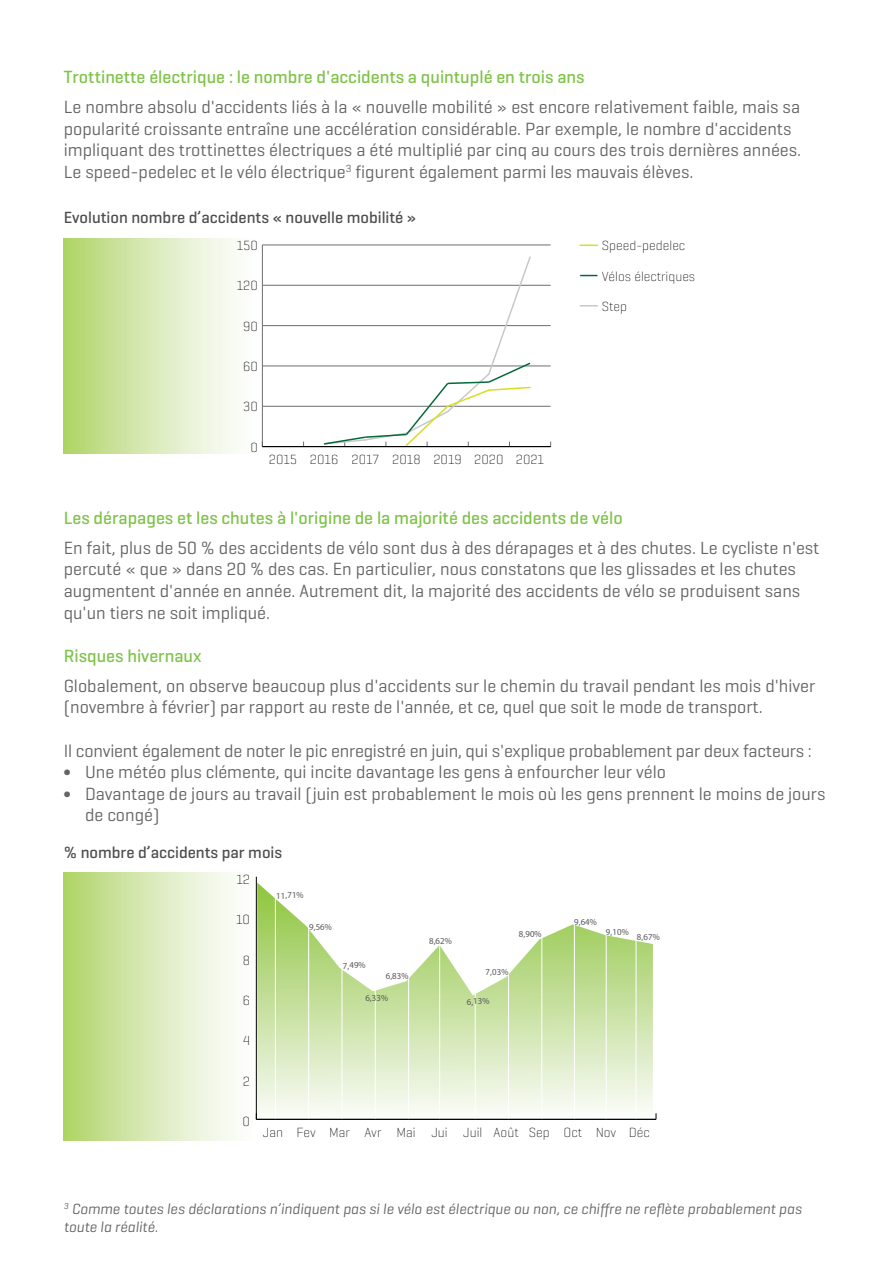
<style>
.page{position:relative;width:893px;height:1263px;background:#fff}
.page>*{position:absolute;margin:0;border:0;box-sizing:border-box;transform-origin:0 0}
.t1{font:18px/21.6px "Geogrotesque";color:#636466}
.t2{font:500 18px "Geogrotesque";color:#7fc349}
.t3{font:500 16.5px "Geogrotesque";color:#4d4d4f}
.t4{font:italic 15px/18px "Geogrotesque";color:#636466}
.t5{font:200 13.5px "AG Geogrotesque";color:#000}
.t6{font:9px "Myriad Pro";color:#58595b}
</style>
<div class="page">
<div style="left:64px;top:238px;width:196px;height:215px;background:linear-gradient(to right,#b3d56f,#fff)"></div>
<div style="left:64px;top:872px;width:194px;height:268px;background:linear-gradient(to right,#b3d66f,#fff)"></div>
<hr style="left:262px;top:245px;width:1px;height:202px;background:#6d6e71">
<hr style="left:262px;top:446px;width:289px;height:1px;background:#000">
<hr style="left:262px;top:406px;width:289px;height:1px;background:#6d6e71">
<hr style="left:262px;top:366px;width:289px;height:1px;background:#6d6e71">
<hr style="left:262px;top:325px;width:289px;height:1px;background:#6d6e71">
<hr style="left:262px;top:285px;width:289px;height:1px;background:#6d6e71">
<hr style="left:262px;top:245px;width:289px;height:1px;background:#6d6e71">
<svg style="left:580px;top:305px;width:17px;height:1px"></svg>
<svg style="left:580px;top:275px;width:17px;height:1px"></svg>
<svg style="left:580px;top:245px;width:17px;height:1px"></svg>
<svg style="left:322px;top:256px;width:210px;height:190px"></svg>
<svg style="left:257px;top:882px;width:396px;height:237px"></svg>
<hr style="left:275px;top:890px;width:1px;height:229px;background:#fff">
<hr style="left:308px;top:890px;width:1px;height:229px;background:#fff">
<hr style="left:342px;top:890px;width:1px;height:229px;background:#fff">
<hr style="left:375px;top:890px;width:1px;height:229px;background:#fff">
<hr style="left:408px;top:890px;width:1px;height:229px;background:#fff">
<hr style="left:439px;top:890px;width:1px;height:229px;background:#fff">
<hr style="left:475px;top:890px;width:1px;height:229px;background:#fff">
<hr style="left:508px;top:890px;width:1px;height:229px;background:#fff">
<hr style="left:541px;top:890px;width:1px;height:229px;background:#fff">
<hr style="left:574px;top:890px;width:1px;height:229px;background:#fff">
<hr style="left:606px;top:890px;width:1px;height:229px;background:#fff">
<hr style="left:636px;top:890px;width:1px;height:229px;background:#fff">
<hr style="left:256px;top:877px;width:1px;height:242px;background:#000">
<hr style="left:256px;top:1119px;width:400px;height:1px;background:#000">
<p class="t2" style="left:64px;top:66px;width:522px">Trottinette électrique : le nombre d'accidents a quintuplé en trois ans</p>
<p class="t1" style="left:64px;top:96px;width:739px">Le nombre absolu d'accidents liés à la « nouvelle mobilité » est encore relativement faible, mais sa popularité croissante entraîne une accélération considérable. Par exemple, le nombre d'accidents impliquant des trottinettes électriques a été multiplié par cinq au cours des trois dernières années.<br>Le speed-pedelec et le vélo électrique<sup>3</sup> figurent également parmi les mauvais élèves.</p>
<p class="t3" style="left:64px;top:207px;width:354px">Evolution nombre d’accidents « nouvelle mobilité »</p>
<p class="t5" style="left:237px;top:237px;width:22px">150</p>
<p class="t5" style="left:602px;top:237px;width:85px">Speed-pedelec</p>
<p class="t5" style="left:602px;top:268px;width:95px">Vélos électriques</p>
<p class="t5" style="left:602px;top:298px;width:27px">Step</p>
<p class="t5" style="left:237px;top:277px;width:23px">120</p>
<p class="t5" style="left:243px;top:318px;width:16px">90</p>
<p class="t5" style="left:243px;top:358px;width:16px">60</p>
<p class="t5" style="left:243px;top:398px;width:16px">30</p>
<p class="t5" style="left:250px;top:439px;width:9px">0</p>
<p class="t5" style="left:269px;top:451px;width:277px">2015 2016 2017 2018 2019 2020 2021</p>
<p class="t2" style="left:64px;top:506px;width:561px">Les dérapages et les chutes à l'origine de la majorité des accidents de vélo</p>
<p class="t1" style="left:64px;top:536px;width:757px">En fait, plus de 50 % des accidents de vélo sont dus à des dérapages et à des chutes. Le cycliste n'est percuté « que » dans 20 % des cas. En particulier, nous constatons que les glissades et les chutes augmentent d'année en année. Autrement dit, la majorité des accidents de vélo se produisent sans qu'un tiers ne soit impliqué.</p>
<p class="t2" style="left:64px;top:644px;width:139px">Risques hivernaux</p>
<p class="t1" style="left:64px;top:674px;width:753px">Globalement, on observe beaucoup plus d'accidents sur le chemin du travail pendant les mois d'hiver (novembre à février) par rapport au reste de l'année, et ce, quel que soit le mode de transport.</p>
<p class="t1" style="left:64px;top:739px;width:750px">Il convient également de noter le pic enregistré en juin, qui s'explique probablement par deux facteurs :</p>
<p class="t1" style="left:64px;top:761px;width:604px">∫ Une météo plus clémente, qui incite davantage les gens à enfourcher leur vélo</p>
<p class="t1" style="left:64px;top:782px;width:763px">∫ Davantage de jours au travail (juin est probablement le mois où les gens prennent le moins de jours</p>
<p class="t1" style="left:85px;top:804px;width:76px">de congé)</p>
<p class="t3" style="left:64px;top:842px;width:220px">% nombre d’accidents par mois</p>
<p class="t5" style="left:236px;top:871px;width:15px">12</p>
<p class="t5" style="left:236px;top:911px;width:16px">10</p>
<p class="t5" style="left:243px;top:951px;width:9px">8</p>
<p class="t5" style="left:243px;top:992px;width:9px">6</p>
<p class="t5" style="left:243px;top:1032px;width:8px">4</p>
<p class="t5" style="left:243px;top:1073px;width:9px">2</p>
<p class="t5" style="left:243px;top:1113px;width:9px">0</p>
<p class="t6" style="left:276px;top:890px;width:29px;rotate:-1deg">11,71%</p>
<p class="t6" style="left:309px;top:921px;width:24px;rotate:-1deg">9,56%</p>
<p class="t6" style="left:343px;top:960px;width:24px;rotate:-1deg">7,49%</p>
<p class="t6" style="left:365px;top:992px;width:24px;rotate:-1deg">6,33%</p>
<p class="t6" style="left:386px;top:970px;width:24px;rotate:-1deg">6,83%</p>
<p class="t6" style="left:429px;top:935px;width:24px;rotate:-1deg">8,62%</p>
<p class="t6" style="left:519px;top:928px;width:24px;rotate:-1deg">8,90%</p>
<p class="t6" style="left:485px;top:966px;width:24px;rotate:-1deg">7,03%</p>
<p class="t6" style="left:467px;top:996px;width:24px;rotate:-1deg">6,13%</p>
<p class="t6" style="left:574px;top:916px;width:24px;rotate:-1deg">9,64%</p>
<p class="t6" style="left:606px;top:926px;width:24px;rotate:-1deg">9,10%</p>
<p class="t6" style="left:637px;top:931px;width:24px;rotate:-1deg">8,67%</p>
<p class="t5" style="left:263px;top:1124px;width:389px">Jan Fev Mar Avr Mai Jui Juil Août Sep Oct Nov Déc</p>
<p class="t4" style="left:64px;top:1199px;width:739px"><sup>3</sup> Comme toutes les déclarations n’indiquent pas si le vélo est électrique ou non, ce chiffre ne reflète probablement pas toute la réalité.</p>
</div>
